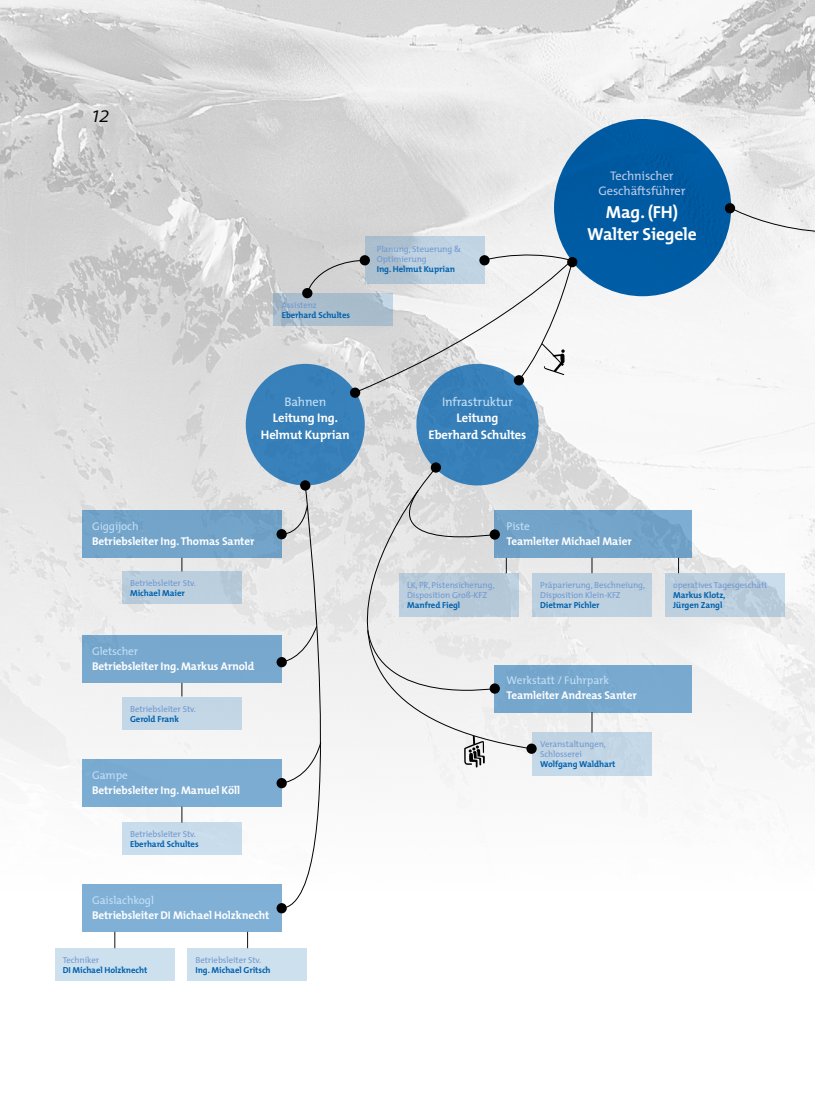
<style>
.page{position:relative;width:815px;height:1099px;background:#fff}
.page>*{position:absolute;margin:0;border:0;box-sizing:border-box;transform-origin:0 0}
.t1{font:italic 300 22.5px "The Mix";color:#000}
.t2{font:700 17.5px/22.5px "The Mix";letter-spacing:-.01em;color:#fff;text-align:center}
.t3{font:700 12.5px/16.2px "The Mix";letter-spacing:-.01em;color:#fff;text-align:center}
.t4{font:12.5px/15px "The Mix";letter-spacing:-.01em;color:#bccae9;text-align:center}
.t5{font:12.5px "The Mix";letter-spacing:-.01em;color:#c3e0f7}
.t6{font:700 11.25px "The Mix";letter-spacing:-.01em;color:#fff}
.t7{font:11.25px "The Mix";letter-spacing:-.01em;color:#c3e0f7}
.t8{font:8.75px/10px "The Mix";letter-spacing:-.01em;color:#7198d0}
.t9{font:700 8.75px/10px "The Mix";letter-spacing:-.01em;color:#0061ad}
</style>
<div class="page">
<img style="left:0;top:0;width:815px;height:822px">
<div style="left:82px;top:510px;width:200px;height:47px;background:#74a4ca"></div>
<div style="left:554px;top:119px;width:177px;height:177px;background:#005ba3;border-radius:50%"></div>
<div style="left:246px;top:364px;width:119px;height:121px;background:#3780b9;border-radius:50%"></div>
<div style="left:416px;top:364px;width:123px;height:121px;background:#367eb7;border-radius:50%"></div>
<div style="left:82px;top:635px;width:200px;height:48px;background:#78a8ce"></div>
<div style="left:82px;top:759px;width:200px;height:47px;background:#7bacd2"></div>
<div style="left:82px;top:884px;width:200px;height:47px;background:#80b0d6"></div>
<div style="left:495px;top:510px;width:197px;height:47px;background:#73a4ca"></div>
<div style="left:495px;top:665px;width:197px;height:47px;background:#78a9cf"></div>
<div style="left:122px;top:571px;width:120px;height:33px;background:#bccfde"></div>
<div style="left:365px;top:236px;width:119px;height:47px;background:linear-gradient(to right,#a8bbc9,#c7dae9)"></div>
<svg style="left:273px;top:293px;width:33px;height:32px"></svg>
<div style="left:122px;top:697px;width:120px;height:32px;background:#c3d6e5"></div>
<div style="left:122px;top:822px;width:120px;height:33px;background:#c9dceb"></div>
<div style="left:55px;top:948px;width:119px;height:32px;background:#cde0ee"></div>
<div style="left:532px;top:573px;width:120px;height:43px;background:#bdd0df"></div>
<div style="left:665px;top:573px;width:120px;height:43px;background:linear-gradient(to right,#bacddc,#bdd0df)"></div>
<div style="left:532px;top:732px;width:120px;height:44px;background:#c4d7e6"></div>
<div style="left:187px;top:948px;width:120px;height:32px;background:#cde0ee"></div>
<svg style="left:281px;top:749px;width:71px;height:159px"></svg>
<div style="left:567px;top:257px;width:10px;height:10px;background:#000;border-radius:50%"></div>
<div style="left:302px;top:288px;width:10px;height:10px;background:#000;border-radius:50%"></div>
<div style="left:725px;top:203px;width:10px;height:10px;background:#000;border-radius:50%"></div>
<div style="left:350px;top:387px;width:10px;height:11px;background:#000;border-radius:50%"></div>
<div style="left:277px;top:778px;width:10px;height:10px;background:#000;border-radius:50%"></div>
<div style="left:277px;top:903px;width:10px;height:10px;background:#000;border-radius:50%"></div>
<svg style="left:230px;top:467px;width:302px;height:282px"></svg>
<svg style="left:377px;top:489px;width:118px;height:63px;background:#d8d8d8"></svg>
<svg style="left:367px;top:629px;width:128px;height:77px"></svg>
<div style="left:431px;top:462px;width:10px;height:10px;background:#000;border-radius:50%"></div>
<div style="left:490px;top:529px;width:10px;height:10px;background:#000;border-radius:50%"></div>
<div style="left:490px;top:683px;width:10px;height:10px;background:#000;border-radius:50%"></div>
<div style="left:526px;top:743px;width:11px;height:10px;background:#000;border-radius:50%"></div>
<svg style="left:182px;top:557px;width:1px;height:14px"></svg>
<svg style="left:182px;top:683px;width:1px;height:13px"></svg>
<svg style="left:182px;top:806px;width:1px;height:16px"></svg>
<svg style="left:247px;top:931px;width:1px;height:17px"></svg>
<svg style="left:506px;top:557px;width:1px;height:16px"></svg>
<svg style="left:592px;top:712px;width:1px;height:20px"></svg>
<svg style="left:592px;top:557px;width:1px;height:16px"></svg>
<svg style="left:678px;top:557px;width:1px;height:16px"></svg>
<svg style="left:115px;top:931px;width:1px;height:17px"></svg>
<div style="left:731px;top:207px;width:84px;height:55px;background:#f0f0f0"></div>
<svg style="left:306px;top:248px;width:267px;height:145px"></svg>
<svg style="left:464px;top:735px;width:21px;height:32px"></svg>
<h1 class="t1" style="left:92px;top:95px;width:19px">12</h1>
<p class="t8" style="left:282px;top:299px;width:37px">Assistenz</p>
<p class="t9" style="left:282px;top:309px;width:70px">Eberhard Schultes</p>
<p class="t8" style="left:377px;top:244px;width:86px">Planung, Steuerung &amp;<br>Optimierung</p>
<p class="t9" style="left:377px;top:264px;width:80px">Ing. Helmut Kuprian</p>
<h3 class="t5" style="left:284px;top:391px;width:43px">Bahnen</h3>
<h3 class="t3" style="left:261px;top:410px;width:90px">Leitung Ing.<br>Helmut Kuprian</h3>
<h3 class="t5" style="left:442px;top:391px;width:72px">Infrastruktur</h3>
<h3 class="t3" style="left:429px;top:410px;width:99px">Leitung<br>Eberhard Schultes</h3>
<h3 class="t4" style="left:598px;top:168px;width:89px">Technischer<br>Geschäftsführer</h3>
<h2 class="t2" style="left:587px;top:200px;width:111px">Mag. (FH)<br>Walter Siegele</h2>
<p class="t7" style="left:92px;top:517px;width:48px">Giggijoch</p>
<p class="t6" style="left:92px;top:532px;width:164px">Betriebsleiter Ing. Thomas Santer</p>
<p class="t7" style="left:507px;top:517px;width:25px">Piste</p>
<p class="t6" style="left:507px;top:532px;width:127px">Teamleiter Michael Maier</p>
<p class="t8" style="left:130px;top:577px;width:67px">Betriebsleiter Stv.</p>
<p class="t9" style="left:130px;top:587px;width:56px">Michael Maier</p>
<p class="t8" style="left:407px;top:579px;width:89px">LK, PR, Pistensicherung,<br>Disposition Groß-KFZ</p>
<p class="t9" style="left:407px;top:599px;width:55px">Manfred Fiegl</p>
<p class="t8" style="left:540px;top:579px;width:107px">Präparierung, Beschneiung,<br>Disposition Klein-KFZ</p>
<p class="t9" style="left:540px;top:599px;width:61px">Dietmar Pichler</p>
<p class="t7" style="left:92px;top:642px;width:47px">Gletscher</p>
<p class="t6" style="left:92px;top:657px;width:164px">Betriebsleiter Ing. Markus Arnold</p>
<p class="t8" style="left:130px;top:703px;width:67px">Betriebsleiter Stv.</p>
<p class="t9" style="left:130px;top:713px;width:50px">Gerold Frank</p>
<p class="t7" style="left:92px;top:766px;width:37px">Gampe</p>
<p class="t6" style="left:92px;top:780px;width:150px">Betriebsleiter Ing. Manuel Köll</p>
<p class="t8" style="left:130px;top:828px;width:67px">Betriebsleiter Stv.</p>
<p class="t9" style="left:130px;top:839px;width:70px">Eberhard Schultes</p>
<p class="t7" style="left:507px;top:670px;width:104px">Werkstatt / Fuhrpark</p>
<p class="t6" style="left:507px;top:685px;width:132px">Teamleiter Andreas Santer</p>
<p class="t8" style="left:540px;top:738px;width:67px">Veranstaltungen,<br>Schlosserei</p>
<p class="t9" style="left:540px;top:758px;width:77px">Wolfgang Waldhart</p>
<p class="t7" style="left:92px;top:891px;width:63px">Gaislachkogl</p>
<p class="t6" style="left:92px;top:906px;width:179px">Betriebsleiter DI Michael Holzknecht</p>
<p class="t8" style="left:63px;top:954px;width:38px">Techniker</p>
<p class="t9" style="left:63px;top:964px;width:86px">DI Michael Holzknecht</p>
<p class="t8" style="left:196px;top:954px;width:67px">Betriebsleiter Stv.</p>
<p class="t9" style="left:196px;top:964px;width:77px">Ing. Michael Gritsch</p>
<p class="t8" style="left:673px;top:579px;width:96px">operatives Tagesgeschäft</p>
<p class="t9" style="left:673px;top:589px;width:54px">Markus Klotz,<br>Jürgen Zangl</p>
</div>
